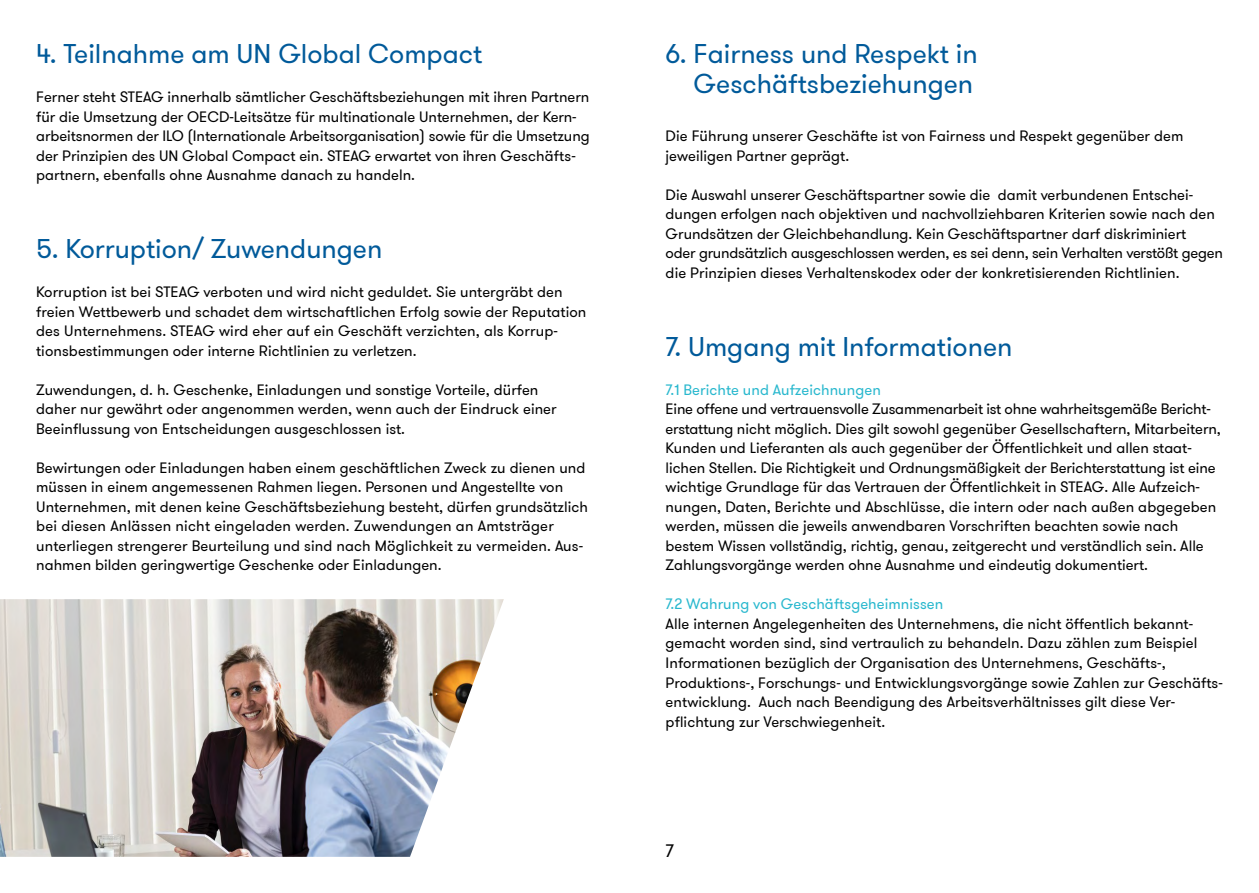
<style>
.page{position:relative;width:1259px;height:893px;background:#fff}
.page>*{position:absolute;margin:0;border:0;box-sizing:border-box;transform-origin:0 0}
.H2_Subline_18_Pt{font:27px/29.7px "GT Walsheim Pro";color:#005a9a;text-align:right}
.t1{font:18px "GT Walsheim Pro";color:#000}
.Fließtext_10_Pt{font:15px/19.5px "GT Walsheim Pro";letter-spacing:.005em;color:#000}
.Fließtext_10_Pt-2{font:15px/19.5px "GT Walsheim Pro";letter-spacing:-.015em;color:#000}
.Fließtext_10_Pt-3{font:15px "GT Walsheim Pro";letter-spacing:.005em;color:#29b8ce}
</style>
<div class="page">
<img style="left:0;top:599px;width:504px;height:258px">
<p class="H2_Subline_18_Pt" style="left:36px;top:40px;width:448px">4. Teilnahme am UN Global Compact</p>
<p class="H2_Subline_18_Pt" style="left:665px;top:40px;width:313px">6. Fairness und Respekt in<br>Geschäftsbeziehungen</p>
<p class="Fließtext_10_Pt" style="left:36px;top:88px;width:555px">Ferner steht STEAG innerhalb sämtlicher Geschäftsbeziehungen mit ihren Partnern für die Umsetzung der OECD-Leitsätze für multinationale Unternehmen, der Kern&shy;arbeitsnormen der ILO (Internationale Arbeitsorganisation) sowie für die Umsetzung der Prinzipien des UN Global Compact ein. STEAG erwartet von ihren Geschäfts&shy;partnern, ebenfalls ohne Ausnahme danach zu handeln.</p>
<p class="Fließtext_10_Pt" style="left:665px;top:127px;width:519px">Die Führung unserer Geschäfte ist von Fairness und Respekt gegenüber dem jeweiligen Partner geprägt.</p>
<p class="Fließtext_10_Pt" style="left:665px;top:185px;width:551px">Die Auswahl unserer Geschäftspartner sowie die damit verbundenen Entschei&shy;dungen erfolgen nach objektiven und nachvollziehbaren Kriterien sowie nach den<br>Grundsätzen der Gleichbehandlung. Kein Geschäftspartner darf diskriminiert</p>
<p class="Fließtext_10_Pt-2" style="left:665px;top:244px;width:559px">oder grundsätzlich ausgeschlossen werden, es sei denn, sein Verhalten verstößt gegen die Prinzipien dieses Verhaltenskodex oder der konkretisierenden Richtlinien.</p>
<p class="H2_Subline_18_Pt" style="left:36px;top:235px;width:348px">5. Korruption/ Zuwendungen</p>
<p class="Fließtext_10_Pt" style="left:36px;top:283px;width:552px">Korruption ist bei STEAG verboten und wird nicht geduldet. Sie untergräbt den freien Wettbewerb und schadet dem wirtschaftlichen Erfolg sowie der Reputation des Unternehmens. STEAG wird eher auf ein Geschäft verzichten, als Korrup&shy;tionsbestimmungen oder interne Richtlinien zu verletzen.</p>
<p class="Fließtext_10_Pt" style="left:36px;top:380px;width:522px">Zuwendungen, d. h. Geschenke, Einladungen und sonstige Vorteile, dürfen daher nur gewährt oder angenommen werden, wenn auch der Eindruck einer<br>Beeinflussung von Entscheidungen ausgeschlossen ist.</p>
<p class="Fließtext_10_Pt" style="left:36px;top:458px;width:553px">Bewirtungen oder Einladungen haben einem geschäftlichen Zweck zu dienen und müssen in einem angemessenen Rahmen liegen. Personen und Angestellte von Unternehmen, mit denen keine Geschäftsbeziehung besteht, dürfen grundsätzlich bei diesen Anlässen nicht eingeladen werden. Zuwendungen an Amtsträger</p>
<p class="Fließtext_10_Pt" style="left:36px;top:536px;width:548px">unterliegen strengerer Beurteilung und sind nach Möglichkeit zu vermeiden. Aus&shy;nahmen bilden geringwertige Geschenke oder Einladungen.</p>
<p class="H2_Subline_18_Pt" style="left:665px;top:332px;width:348px">7. Umgang mit Informationen</p>
<p class="Fließtext_10_Pt-3" style="left:665px;top:380px;width:217px">7.1 Berichte und Aufzeichnungen</p>
<p class="Fließtext_10_Pt" style="left:665px;top:400px;width:557px">Eine offene und vertrauensvolle Zusammenarbeit ist ohne wahrheitsgemäße Bericht&shy;erstattung nicht möglich. Dies gilt sowohl gegenüber Gesellschaftern, Mitarbeitern, Kunden und Lieferanten als auch gegenüber der Öffentlichkeit und allen staat&shy;lichen Stellen. Die Richtigkeit und Ordnungsmäßigkeit der Berichterstattung ist eine wichtige Grundlage für das Vertrauen der Öffentlichkeit in STEAG. Alle Aufzeich&shy;nungen, Daten, Berichte und Abschlüsse, die intern oder nach außen abgegeben werden, müssen die jeweils anwendbaren Vorschriften beachten sowie nach bestem Wissen vollständig, richtig, genau, zeitgerecht und verständlich sein. Alle Zahlungsvorgänge werden ohne Ausnahme und eindeutig dokumentiert.</p>
<p class="Fließtext_10_Pt-3" style="left:665px;top:595px;width:279px">7.2 Wahrung von Geschäftsgeheimnissen</p>
<p class="Fließtext_10_Pt" style="left:665px;top:614px;width:559px">Alle internen Angelegenheiten des Unternehmens, die nicht öffentlich bekannt&shy;gemacht worden sind, sind vertraulich zu behandeln. Dazu zählen zum Beispiel Informationen bezüglich der Organisation des Unternehmens, Geschäfts-, Produktions-, Forschungs- und Entwicklungsvorgänge sowie Zahlen zur Geschäfts&shy;entwicklung. Auch nach Beendigung des Arbeitsverhältnisses gilt diese Ver&shy;pflichtung zur Verschwiegenheit.</p>
<p class="t1" style="left:665px;top:839px;width:10px">7</p>
</div>
